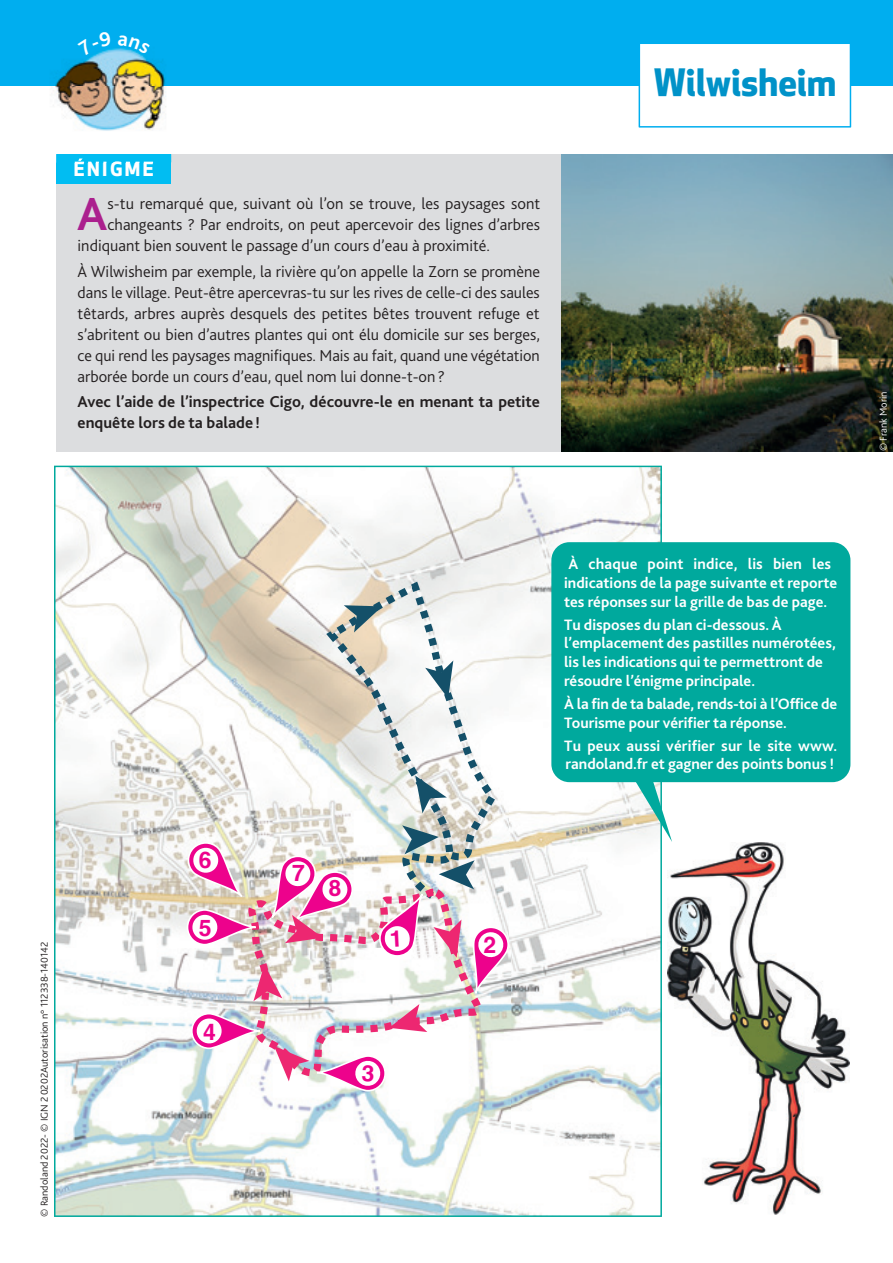
<style>
.page{position:relative;width:893px;height:1263px;background:#fff}
.page>*{position:absolute;margin:0;border:0;box-sizing:border-box;transform-origin:0 0}
.t1{font:700 48.3px "Bliss 2";color:#ab208e}
.t2{font:700 36.9px "Apex New";letter-spacing:-.005em;color:#0092c8}
.t3{font:700 22.8px "Helvetica";color:#ed028c}
.t4{font:700 19.5px "Apex New";letter-spacing:.125em;color:#fff}
.t5{font:300 16.5px/21px "Bliss 2";color:#231f20;text-align:justify}
.t6{font:700 16.5px/21px "Bliss 2";color:#231f20}
.t7{font:700 15.75px/18.8px "Bliss 2";color:#fff}
.t8{font:300 10.5px "Bliss 2";color:#231f20}
.t9{font:300 10.5px "Bliss 2";color:#fff}
</style>
<div class="page">
<div style="left:0;top:0;width:893px;height:85px;background:#00aeef"></div>
<svg style="left:639px;top:44px;width:212px;height:84px"></svg>
<div style="left:56px;top:154px;width:505px;height:297px;background:#dcdddf"></div>
<div style="left:56px;top:154px;width:115px;height:30px;background:#01bdf2"></div>
<img style="left:39px;top:48px;width:138px;height:83px">
<img style="left:56px;top:154px;width:27px;height:8px">
<img style="left:75px;top:159px;width:78px;height:3px">
<img style="left:561px;top:154px;width:332px;height:297px">
<svg style="left:54px;top:466px;width:608px;height:751px"></svg>
<img style="left:667px;top:843px;width:183px;height:372px">
<svg style="left:634px;top:782px;width:38px;height:60px"></svg>
<div style="left:551px;top:542px;width:299px;height:240px;background:#00a99d;border-radius:18px"></div>
<svg style="left:78px;top:48px;width:34px;height:8px"></svg>
<svg style="left:118px;top:48px;width:32px;height:6px"></svg>
<svg style="left:187px;top:825px;width:323px;height:266px"></svg>
<p class="t4" style="left:74px;top:155px;width:81px">ÉNIGME</p>
<h1 class="t1" style="left:77px;top:184px;width:32px">A</h1>
<p class="t5" style="left:108px;top:193px;width:434px">s-tu remarqué que, suivant où l’on se trouve, les paysages sont</p>
<p class="t5" style="left:108px;top:214px;width:434px">changeants ? Par endroits, on peut apercevoir des lignes d’arbres</p>
<p class="t5" style="left:78px;top:235px;width:414px">indiquant bien souvent le passage d’un cours d’eau à proximité.</p>
<p class="t5" style="left:78px;top:260px;width:464px">À Wilwisheim par exemple, la rivière qu’on appelle la Zorn se promène dans le village. Peut-être apercevras-tu sur les rives de celle-ci des saules têtards, arbres auprès desquels des petites bêtes trouvent refuge et s’abritent ou bien d’autres plantes qui ont élu domicile sur ses berges, ce qui rend les paysages magnifiques. Mais au fait, quand une végétation arborée borde un cours d’eau, quel nom lui donne-t-on ?</p>
<p class="t6" style="left:78px;top:390px;width:464px">Avec l’aide de l’inspectrice Cigo, découvre-le en menant ta petite enquête lors de ta balade !</p>
<h2 class="t2" style="left:653px;top:56px;width:185px">Wilwisheim</h2>
<p class="t8" style="left:38px;top:1217px;width:277px;rotate:-90deg">© Randoland 2022- © IGN 2 0202Autorisation n° 112338-140142</p>
<h3 class="t3" style="left:199px;top:846px;width:14px">6</h3>
<h3 class="t3" style="left:199px;top:914px;width:14px">5</h3>
<h3 class="t3" style="left:203px;top:1018px;width:14px">4</h3>
<h3 class="t3" style="left:292px;top:859px;width:14px">7</h3>
<h3 class="t3" style="left:483px;top:930px;width:14px">2</h3>
<p class="t7" style="left:564px;top:554px;width:275px">À chaque point indice, lis bien les indications de la page suivante et reporte tes réponses sur la grille de bas de page.</p>
<p class="t7" style="left:564px;top:615px;width:273px">Tu disposes du plan ci-dessous. À l’emplacement des pastilles numérotées, lis les indications qui te permettront de résoudre l’énigme principale.</p>
<p class="t7" style="left:564px;top:694px;width:275px">À la fin de ta balade, rends-toi à l’Office de<br>Tourisme pour vérifier ta réponse.</p>
<p class="t7" style="left:564px;top:735px;width:275px">Tu peux aussi vérifier sur le site www. randoland.fr et gagner des points bonus !</p>
<p class="t9" style="left:877px;top:451px;width:62px;rotate:-90deg">© Frank Morin</p>
</div>
